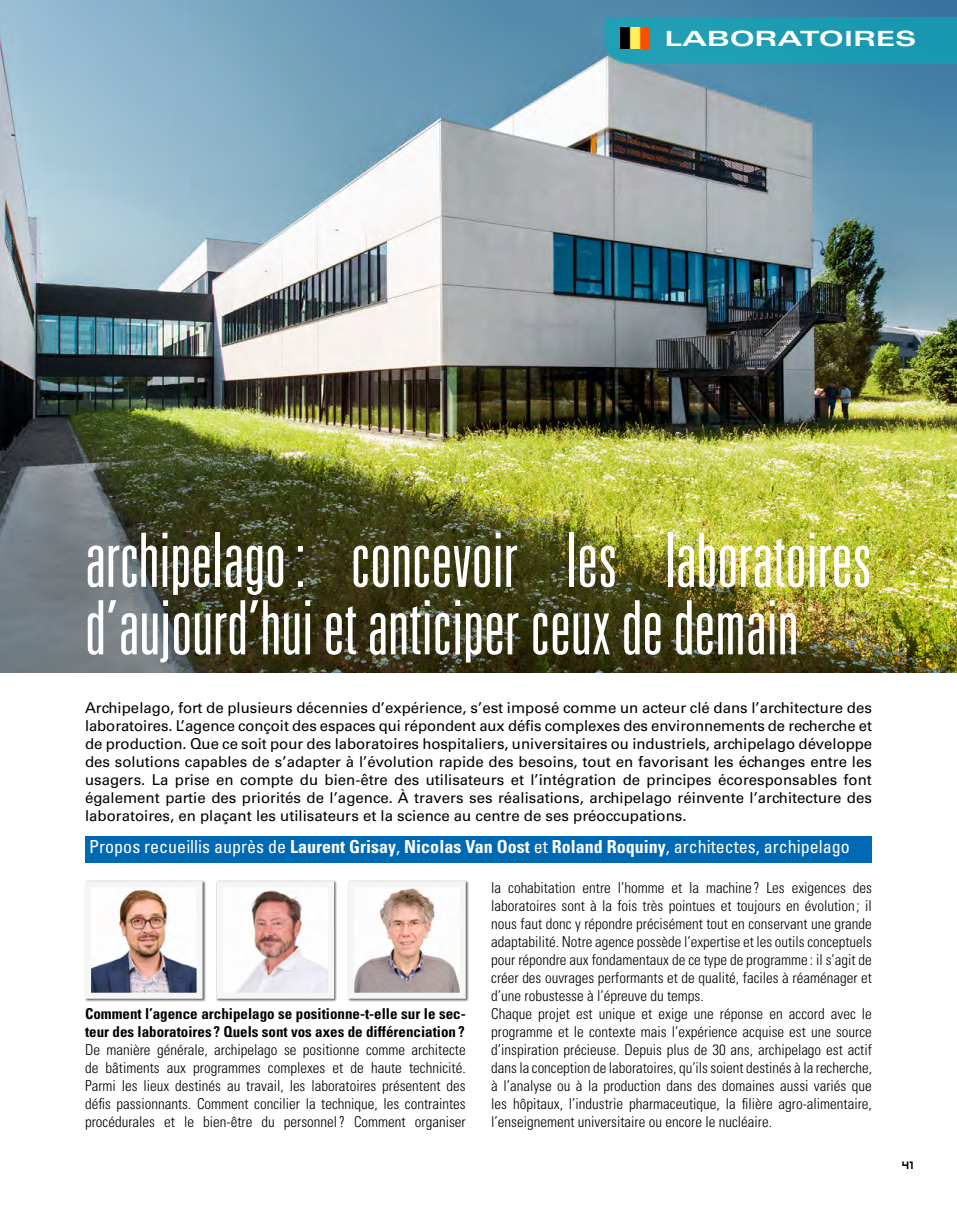
<style>
.page{position:relative;width:957px;height:1212px;background:#fff}
.page>*{position:absolute;margin:0;border:0;box-sizing:border-box;transform-origin:0 0}
._01_Titre_Reportage{font:300 ultra-condensed 75px/67.5px "Univers LT Std";color:#fff}
.t1{font:700 expanded 21px "Univers LT Std";letter-spacing:-.01em;color:#fff;scale:1.24 1}
._03_Intervenants_Reportage{font:condensed 18px "Univers LT Std";color:#fff}
._06_Reponse_Reportage__No_Space{font:300 condensed 15px/18px "Univers LT Std";color:#000;text-align:justify}
._02_Chapo_Reportage{font:15px/18px "Univers LT Std";color:#000;text-align:justify}
._05_Reponse_Reportage{font:300 condensed 15px/18px "Univers LT Std";color:#000;text-align:justify}
._04_Question_Reportage{font:700 condensed 15px/18px "Univers LT Std";color:#000}
.t2{font:12px "Hooge 0555";color:#000}
.s1{font-weight:700}
</style>
<div class="page">
<img style="left:0;top:0;width:957px;height:673px">
<div style="left:604px;top:17px;width:353px;height:47px;background:#1d9bb2"></div>
<img style="left:621px;top:28px;width:28px;height:21px">
<div style="left:85px;top:836px;width:787px;height:27px;background:#0069b4"></div>
<div style="left:84px;top:880px;width:122px;height:122px;background:#000;opacity:.6"></div>
<img style="left:92px;top:888px;width:103px;height:104px">
<div style="left:85px;top:881px;width:117px;height:118px;border:6px solid #f6f6f6"></div>
<div style="left:216px;top:880px;width:121px;height:122px;background:#000;opacity:.6"></div>
<img style="left:224px;top:888px;width:103px;height:104px">
<div style="left:217px;top:881px;width:117px;height:118px;border:6px solid #f6f6f6"></div>
<div style="left:347px;top:880px;width:122px;height:122px;background:#000;opacity:.6"></div>
<img style="left:355px;top:888px;width:104px;height:104px">
<div style="left:348px;top:881px;width:118px;height:118px;border:6px solid #f6f6f6"></div>
<h2 class="t1" style="left:665px;top:27px;width:204px">LABORATOIRES</h2>
<p class="_01_Titre_Reportage" style="left:85px;top:526px;width:788px">archipelago: concevoir les laboratoires d’aujourd’hui et anticiper ceux de demain</p>
<p class="_02_Chapo_Reportage" style="left:85px;top:699px;width:788px">Archipelago, fort de plusieurs décennies d’expérience, s’est imposé comme un acteur clé dans l’architecture des laboratoires. L’agence conçoit des espaces qui répondent aux défis complexes des environnements de recherche et de production. Que ce soit pour des laboratoires hospitaliers, universitaires ou industriels, archipelago développe des solutions capables de s’adapter à l’évolution rapide des besoins, tout en favorisant les échanges entre les usagers. La prise en compte du bien-être des utilisateurs et l’intégration de principes écoresponsables font également partie des priorités de l’agence. À travers ses réalisations, archipelago réinvente l’architecture des laboratoires, en plaçant les utilisateurs et la science au centre de ses préoccupations.</p>
<p class="_03_Intervenants_Reportage" style="left:89px;top:836px;width:762px">Propos recueillis auprès de <span class="s1">Laurent Grisay</span>, <span class="s1">Nicolas Van Oost</span> et <span class="s1">Roland Roquiny</span>, architectes, archipelago</p>
<p class="_04_Question_Reportage" style="left:85px;top:1004px;width:382px">Comment l’agence archipelago se positionne-t-elle sur le sec&shy;teur des laboratoires ? Quels sont vos axes de différenciation?</p>
<p class="_06_Reponse_Reportage__No_Space" style="left:85px;top:1040px;width:382px">De manière générale, archipelago se positionne comme architecte de bâtiments aux programmes complexes et de haute technicité.<br>Parmi les lieux destinés au travail, les laboratoires présentent des défis passionnants. Comment concilier la technique, les contraintes procédurales et le bien-être du personnel? Comment organiser</p>
<p class="_06_Reponse_Reportage__No_Space" style="left:491px;top:878px;width:382px">la cohabitation entre l’homme et la machine ? Les exigences des laboratoires sont à la fois très pointues et toujours en évolution ; il nous faut donc y répondre précisément tout en conservant une grande adaptabilité. Notre agence possède l’expertise et les outils conceptuels pour répondre aux fondamentaux de ce type de programme : il s’agit de créer des ouvrages performants et de qualité, faciles à réaménager et d’une robustesse à l’épreuve du temps.</p>
<p class="_05_Reponse_Reportage" style="left:491px;top:1004px;width:382px">Chaque projet est unique et exige une réponse en accord avec le programme et le contexte mais l’expérience acquise est une source d’inspiration précieuse. Depuis plus de 30 ans, archipelago est actif dans la conception de laboratoires, qu’ils soient destinés à la recherche, à l’analyse ou à la production dans des domaines aussi variés que les hôpitaux, l’industrie pharmaceutique, la filière agro-alimentaire, l’enseignement universitaire ou encore le nucléaire.</p>
<p class="t2" style="left:902px;top:1157px;width:13px">41</p>
</div>
